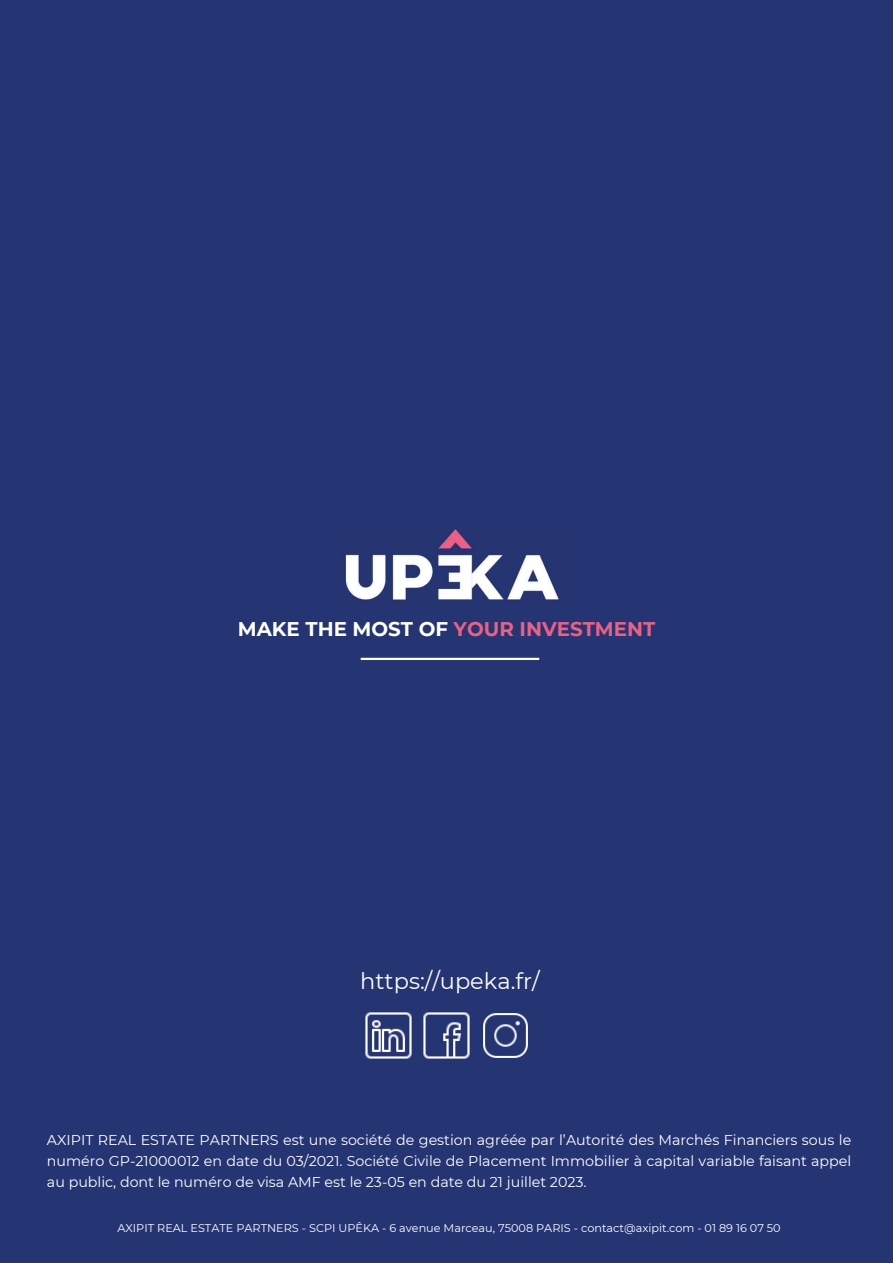
<style>
.page{position:relative;width:893px;height:1263px;background:#fff}
.page>*{position:absolute;margin:0;border:0;box-sizing:border-box;transform-origin:0 0}
.t1{font:22.5px "Montserrat";color:#fff}
.t2{font:700 19.8px "Montserrat";color:#ec6083}
.t3{font:14.25px/20.9px "Montserrat";color:#fff;text-align:justify}
.t4{font:11.25px "Montserrat";color:#fff}
.s1{color:#fff}
</style>
<div class="page">
<div style="left:0;top:0;width:893px;height:1262px;background:#253573"></div>
<img style="left:423px;top:1012px;width:47px;height:47px">
<img style="left:483px;top:1013px;width:45px;height:45px">
<img style="left:365px;top:1012px;width:47px;height:47px">
<img style="left:345px;top:528px;width:215px;height:76px">
<hr style="left:361px;top:658px;width:178px;height:2px;background:#fff">
<h2 class="t2" style="left:238px;top:617px;width:419px"><span class="s1">MAKE THE MOST OF</span> YOUR INVESTMENT</h2>
<h1 class="t1" style="left:360px;top:967px;width:181px">https://upeka.fr/</h1>
<p class="t3" style="left:47px;top:1129px;width:806px">AXIPIT REAL ESTATE PARTNERS est une société de gestion agréée par l’Autorité des Marchés Financiers sous le numéro GP-21000012 en date du 03/2021. Société Civile de Placement Immobilier à capital variable faisant appel au public, dont le numéro de visa AMF est le 23-05 en date du 21 juillet 2023.</p>
<p class="t4" style="left:117px;top:1221px;width:665px">AXIPIT REAL ESTATE PARTNERS - SCPI UPÊKA - 6 avenue Marceau, 75008 PARIS - contact@axipit.com - 01 89 16 07 50</p>
</div>
